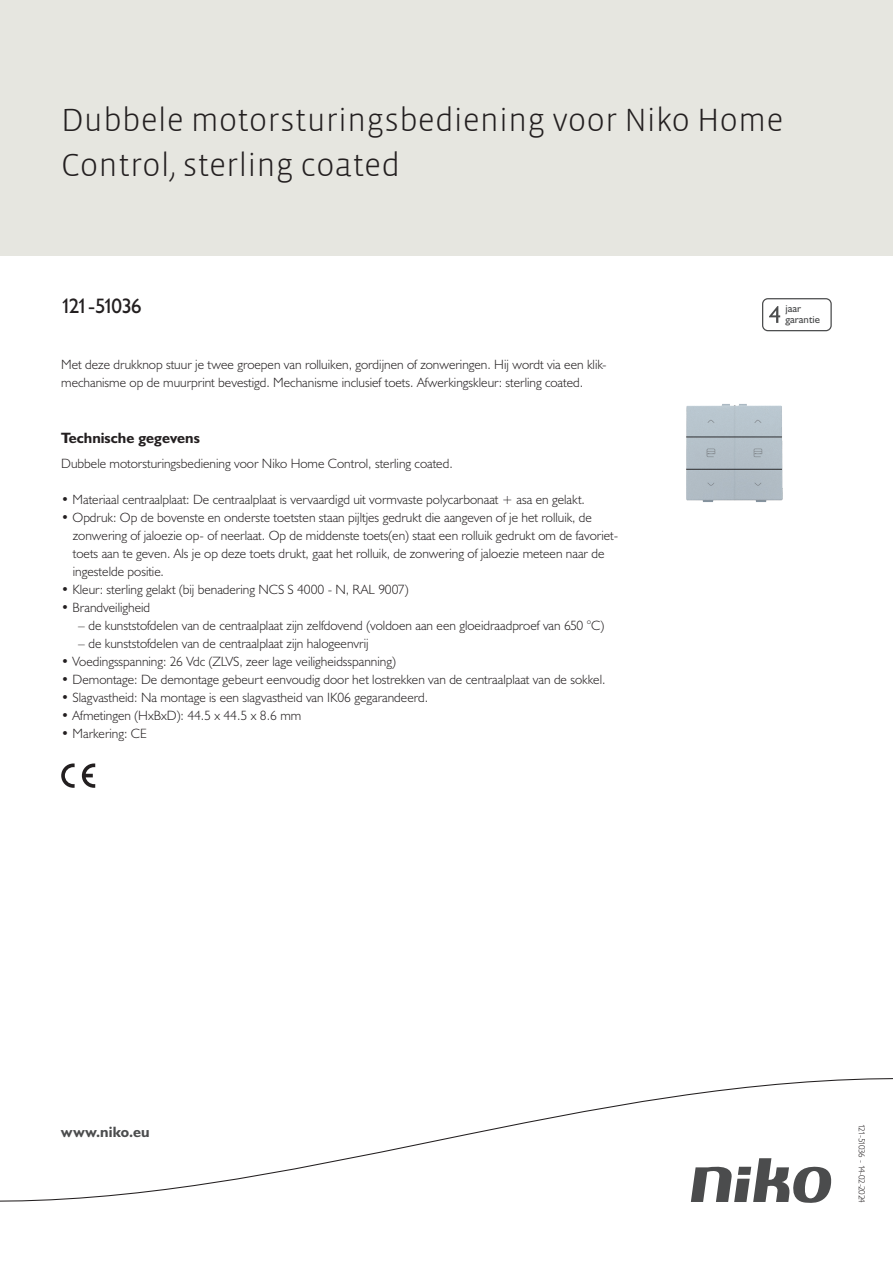
<style>
.page{position:relative;width:893px;height:1263px;background:#fff}
.page>*{position:absolute;margin:0;border:0;box-sizing:border-box;transform-origin:0 0}
.Title_datasheets{font:300 33px/45px "Vista Sans";color:#231f20}
.Article_number{font:21px "Humanist 521 BT";letter-spacing:-.1em;color:#231f20}
.Titles_parts{font:700 15px "Humanist 521 BT";color:#231f20}
.titel_afbeelding{font:700 15px "Humanist 521 BT";letter-spacing:.005em;color:#4b4c4d}
.USP_Bullets{font:300 13.5px/18px "Humanist 521 BT";color:#231f20}
.Platte_tekst_CAB{font:300 13.5px/18px "Humanist 521 BT";color:#231f20}
.USP_Bullets_level_2{font:300 13.5px "Humanist 521 BT";color:#231f20}
.t1{font:10.8px/10.8px "Humanist 521 BT";color:#4b4c4d}
.Revision{font:300 9px "Humanist 521 BT";letter-spacing:-.08em;color:#231f20}
</style>
<div class="page">
<div style="left:0;top:0;width:893px;height:255px;background:#e6e6e0"></div>
<svg style="left:82px;top:763px;width:13px;height:25px"></svg>
<svg style="left:61px;top:763px;width:14px;height:25px"></svg>
<svg style="left:762px;top:298px;width:70px;height:33px"></svg>
<svg style="left:0;top:1078px;width:893px;height:125px"></svg>
<img style="left:686px;top:404px;width:97px;height:98px">
<p class="Title_datasheets" style="left:61px;top:98px;width:724px">Dubbele motorsturingsbediening voor Niko Home<br>Control, sterling coated</p>
<p class="Article_number" style="left:61px;top:293px;width:82px">121-51036</p>
<p class="t1" style="left:785px;top:303px;width:36px">jaar garantie</p>
<p class="Platte_tekst_CAB" style="left:61px;top:355px;width:547px">Met deze drukknop stuur je twee groepen van rolluiken, gordijnen of zonweringen. Hij wordt via een klik&shy;mechanisme op de muurprint bevestigd. Mechanisme inclusief toets. Afwerkingskleur: sterling coated.</p>
<p class="Titles_parts" style="left:61px;top:429px;width:140px">Technische gegevens</p>
<p class="Platte_tekst_CAB" style="left:61px;top:454px;width:393px">Dubbele motorsturingsbediening voor Niko Home Control, sterling coated.</p>
<p class="USP_Bullets" style="left:61px;top:490px;width:525px">• Materiaal centraalplaat: De centraalplaat is vervaardigd uit vormvaste polycarbonaat + asa en gelakt.</p>
<p class="USP_Bullets" style="left:73px;top:508px;width:547px;text-indent:-12px">• Opdruk: Op de bovenste en onderste toetsten staan pijltjes gedrukt die aangeven of je het rolluik, de zonwering of jaloezie op- of neerlaat. Op de middenste toets(en) staat een rolluik gedrukt om de favoriet&shy;toets aan te geven. Als je op deze toets drukt, gaat het rolluik, de zonwering of jaloezie meteen naar de ingestelde positie.</p>
<p class="USP_Bullets" style="left:61px;top:580px;width:349px">• Kleur: sterling gelakt (bij benadering NCS S 4000 - N, RAL 9007)</p>
<p class="USP_Bullets" style="left:61px;top:598px;width:91px">• Brandveiligheid</p>
<p class="USP_Bullets_level_2" style="left:78px;top:617px;width:527px">– de kunststofdelen van de centraalplaat zijn zelfdovend (voldoen aan een gloeidraadproef van 650 °C)</p>
<p class="USP_Bullets_level_2" style="left:78px;top:635px;width:292px">– de kunststofdelen van de centraalplaat zijn halogeenvrij</p>
<p class="USP_Bullets" style="left:61px;top:652px;width:336px">• Voedingsspanning: 26 Vdc (ZLVS, zeer lage veiligheidsspanning)</p>
<p class="USP_Bullets" style="left:61px;top:670px;width:546px">• Demontage: De demontage gebeurt eenvoudig door het lostrekken van de centraalplaat van de sokkel.</p>
<p class="USP_Bullets" style="left:61px;top:688px;width:368px">• Slagvastheid: Na montage is een slagvastheid van IK06 gegarandeerd.</p>
<p class="USP_Bullets" style="left:61px;top:706px;width:241px">• Afmetingen (HxBxD): 44.5 x 44.5 x 8.6 mm</p>
<p class="USP_Bullets" style="left:61px;top:724px;width:87px">• Markering: CE</p>
<p class="titel_afbeelding" style="left:61px;top:1122px;width:90px">www.niko.eu</p>
<p class="Revision" style="left:868px;top:1124px;width:80px;rotate:90deg">121-51036 - 14-02-2024</p>
</div>
